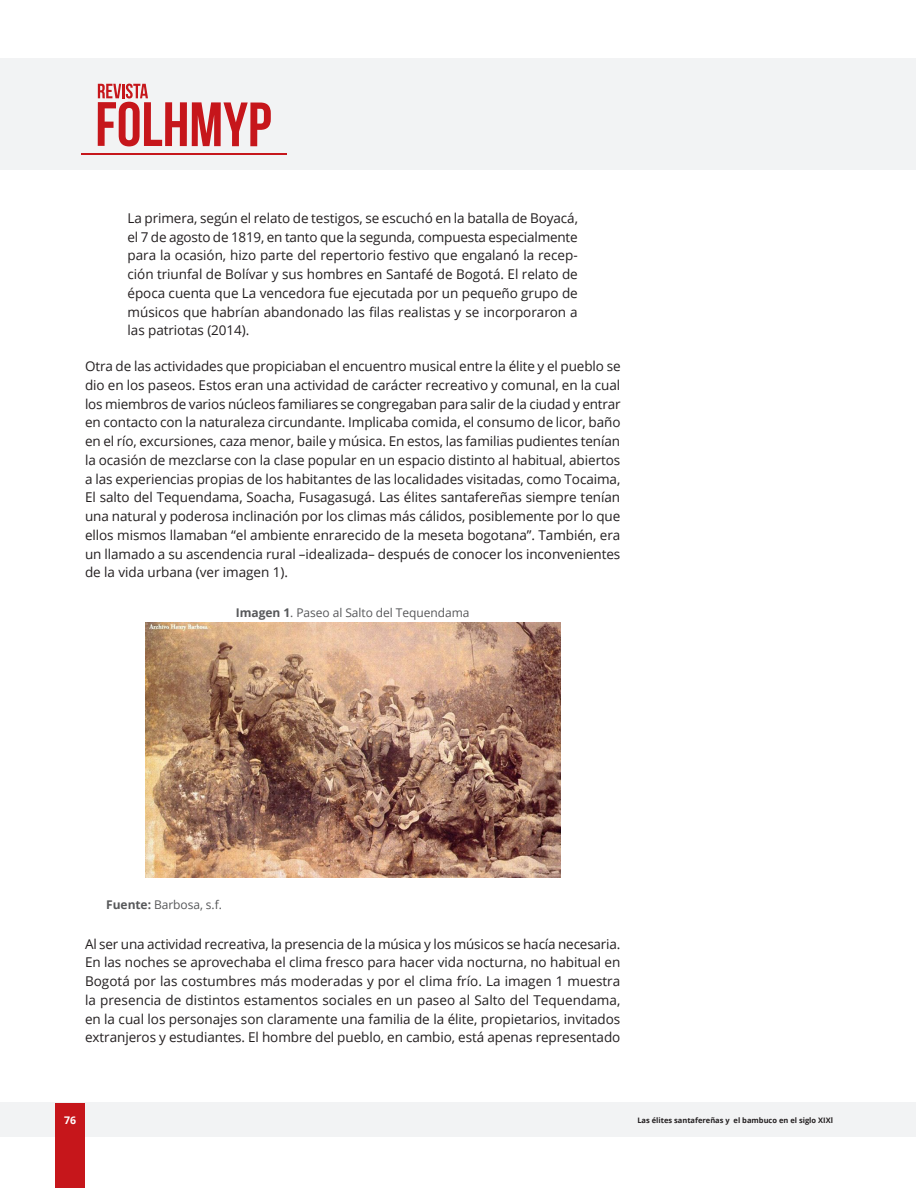
<style>
.page{position:relative;width:918px;height:1188px;background:#fff}
.page>*{position:absolute;margin:0;border:0;box-sizing:border-box;transform-origin:0 0}
.Text_Corrido{font:13.5px/18.8px "Open Sans";letter-spacing:-.005em;color:#231f20;text-align:justify}
.Cita_destacada1{font:13.5px/18.8px "Open Sans";color:#231f20;text-align:justify}
.Titulo_Tabla{font:12px "Open Sans";letter-spacing:-.005em;color:#57585a}
.pie_de_grafica{font:12px "Open Sans";letter-spacing:-.005em;color:#57585a}
.t1{font:700 10.5px "Open Sans";color:#fff}
.t2{font:700 7.5px "Open Sans";color:#231f20}
.s1{font-weight:700}
</style>
<div class="page">
<div style="left:0;top:1103px;width:916px;height:34px;background:#f2f3f4"></div>
<div style="left:0;top:58px;width:916px;height:112px;background:#f2f3f4"></div>
<div style="left:55px;top:1103px;width:30px;height:85px;background:#c6161b"></div>
<hr style="left:81px;top:154px;width:205px;height:1px;background:#c6161b">
<svg style="left:98px;top:84px;width:173px;height:62px"></svg>
<img style="left:145px;top:622px;width:415px;height:256px">
<p class="Cita_destacada1" style="left:128px;top:208px;width:452px">La primera, según el relato de testigos, se escuchó en la batalla de Boyacá, el 7 de agosto de 1819, en tanto que la segunda, compuesta especialmente para la ocasión, hizo parte del repertorio festivo que engalanó la recep&shy;ción triunfal de Bolívar y sus hombres en Santafé de Bogotá. El relato de época cuenta que La vencedora fue ejecutada por un pequeño grupo de músicos que habrían abandonado las filas realistas y se incorporaron a las patriotas (2014).</p>
<p class="Text_Corrido" style="left:85px;top:357px;width:537px">Otra de las actividades que propiciaban el encuentro musical entre la élite y el pueblo se dio en los paseos. Estos eran una actividad de carácter recreativo y comunal, en la cual los miembros de varios núcleos familiares se congregaban para salir de la ciudad y entrar en contacto con la naturaleza circundante. Implicaba comida, el consumo de licor, baño en el río, excursiones, caza menor, baile y música. En estos, las familias pudientes tenían la ocasión de mezclarse con la clase popular en un espacio distinto al habitual, abiertos a las experiencias propias de los habitantes de las localidades visitadas, como Tocaima, El salto del Tequendama, Soacha, Fusagasugá. Las élites santafereñas siempre tenían una natural y poderosa inclinación por los climas más cálidos, posiblemente por lo que ellos mismos llamaban “el ambiente enrarecido de la meseta bogotana”. También, era un llamado a su ascendencia rural –idealizada– después de conocer los inconvenientes de la vida urbana (ver imagen 1).</p>
<p class="Titulo_Tabla" style="left:236px;top:604px;width:235px"><span class="s1">Imagen 1</span>. Paseo al Salto del Tequendama</p>
<p class="pie_de_grafica" style="left:106px;top:896px;width:117px"><span class="s1">Fuente:</span> Barbosa, s.f.</p>
<p class="Text_Corrido" style="left:85px;top:934px;width:537px">Al ser una actividad recreativa, la presencia de la música y los músicos se hacía necesaria.<br>En las noches se aprovechaba el clima fresco para hacer vida nocturna, no habitual en Bogotá por las costumbres más moderadas y por el clima frío. La imagen 1 muestra la presencia de distintos estamentos sociales en un paseo al Salto del Tequendama, en la cual los personajes son claramente una familia de la élite, propietarios, invitados extranjeros y estudiantes. El hombre del pueblo, en cambio, está apenas representado</p>
<p class="t1" style="left:64px;top:1112px;width:13px">76</p>
<p class="t2" style="left:637px;top:1115px;width:197px">Las élites santafereñas y el bambuco en el siglo XIXl</p>
</div>
